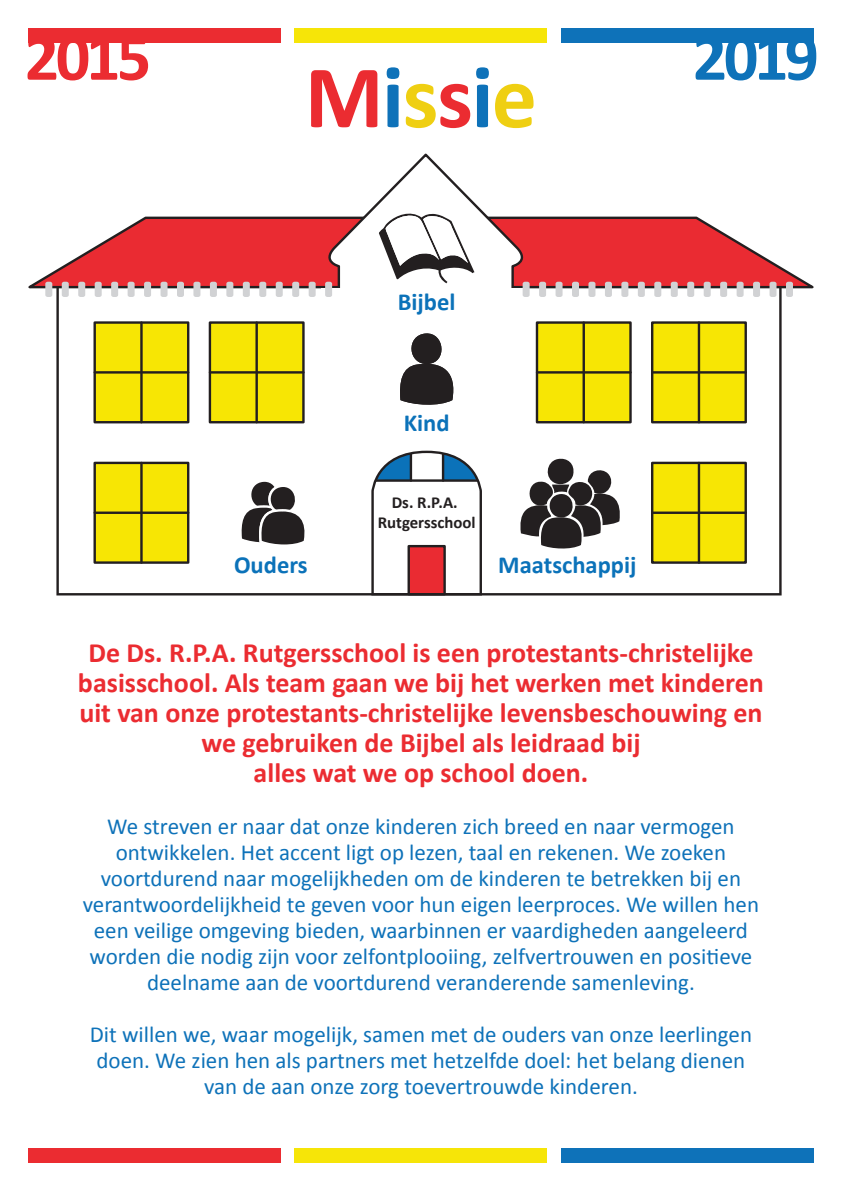
<style>
.page{position:relative;width:842px;height:1191px;background:#fff}
.page>*{position:absolute;margin:0;border:0;box-sizing:border-box;transform-origin:0 0}
.t1{font:700 90px "Calibri";letter-spacing:-.02em;color:#eb2c31}
.t2{font:700 68px "Calibri";color:#eb2c31}
.t3{font:700 68px "Calibri";color:#0e72b9}
.t4{font:700 28px/30px "Calibri";color:#eb2c31;text-align:center}
.t5{font:700 24.6px "Calibri";color:#0b72b9}
.t6{font:23px/26px "Calibri";color:#0e72b9;text-align:center}
.t7{font:700 16.8px/20.2px "Calibri";color:#231f20;text-align:center}
.s1{color:#0e72b9}
.s2{color:#efcf12}
</style>
<div class="page">
<svg style="left:56px;top:309px;width:726px;height:286px"></svg>
<div style="left:95px;top:322px;width:93px;height:100px;background:#f7e604"></div>
<div style="left:93px;top:321px;width:96px;height:102px;border:2px solid #231f20"></div>
<hr style="left:140px;top:322px;width:3px;height:100px;background:#231f20">
<hr style="left:95px;top:371px;width:93px;height:2px;background:#231f20">
<div style="left:210px;top:322px;width:93px;height:100px;background:#f7e604"></div>
<div style="left:209px;top:321px;width:96px;height:102px;border:2px solid #231f20"></div>
<hr style="left:255px;top:322px;width:3px;height:100px;background:#231f20">
<hr style="left:210px;top:371px;width:93px;height:2px;background:#231f20">
<div style="left:537px;top:322px;width:93px;height:100px;background:#f7e604"></div>
<div style="left:536px;top:321px;width:96px;height:102px;border:2px solid #231f20"></div>
<hr style="left:582px;top:322px;width:3px;height:100px;background:#231f20">
<hr style="left:537px;top:371px;width:93px;height:2px;background:#231f20">
<div style="left:652px;top:322px;width:94px;height:100px;background:#f7e604"></div>
<div style="left:651px;top:321px;width:96px;height:102px;border:2px solid #231f20"></div>
<hr style="left:698px;top:322px;width:2px;height:100px;background:#231f20">
<hr style="left:652px;top:371px;width:94px;height:2px;background:#231f20">
<div style="left:95px;top:463px;width:93px;height:99px;background:#f7e604"></div>
<div style="left:93px;top:462px;width:96px;height:102px;border:2px solid #231f20"></div>
<hr style="left:140px;top:463px;width:3px;height:99px;background:#231f20">
<hr style="left:95px;top:511px;width:93px;height:3px;background:#231f20">
<div style="left:652px;top:463px;width:94px;height:99px;background:#f7e604"></div>
<div style="left:651px;top:462px;width:96px;height:102px;border:2px solid #231f20"></div>
<hr style="left:698px;top:463px;width:2px;height:99px;background:#231f20">
<hr style="left:652px;top:511px;width:94px;height:3px;background:#231f20">
<svg style="left:371px;top:450px;width:111px;height:145px"></svg>
<div style="left:321px;top:288px;width:208px;height:23px;background:#fff"></div>
<svg style="left:518px;top:457px;width:104px;height:93px"></svg>
<svg style="left:399px;top:332px;width:58px;height:75px"></svg>
<svg style="left:239px;top:479px;width:69px;height:68px"></svg>
<svg style="left:28px;top:153px;width:786px;height:156px"></svg>
<hr style="left:442px;top:454px;width:2px;height:26px;background:#231f20">
<hr style="left:410px;top:454px;width:2px;height:26px;background:#231f20">
<hr style="left:376px;top:479px;width:101px;height:3px;background:#231f20">
<div style="left:409px;top:546px;width:36px;height:48px;background:#ea2b32"></div>
<div style="left:407px;top:545px;width:39px;height:50px;border:2px solid #231f20"></div>
<div style="left:28px;top:28px;width:253px;height:15px;background:#eb2c31"></div>
<div style="left:28px;top:1148px;width:253px;height:14px;background:#eb2c31"></div>
<div style="left:295px;top:28px;width:252px;height:15px;background:#f6e508"></div>
<div style="left:295px;top:1148px;width:252px;height:14px;background:#f6e508"></div>
<div style="left:561px;top:28px;width:253px;height:15px;background:#0e72b9"></div>
<div style="left:561px;top:1148px;width:253px;height:14px;background:#0e72b9"></div>
<h2 class="t2" style="left:25px;top:14px;width:128px">2015</h2>
<h2 class="t3" style="left:693px;top:14px;width:128px">2019</h2>
<h1 class="t1" style="left:305px;top:40px;width:234px">M<span class="s1">i</span><span class="s2">s</span>s<span class="s1">i</span><span class="s2">e</span></h1>
<p class="t5" style="left:398px;top:286px;width:59px">Bijbel</p>
<p class="t5" style="left:404px;top:407px;width:47px">Kind</p>
<p class="t7" style="left:378px;top:492px;width:99px">Ds. R.P.A.<br>Rutgersschool</p>
<p class="t5" style="left:234px;top:549px;width:75px">Ouders</p>
<p class="t5" style="left:498px;top:549px;width:140px">Maatschappij</p>
<p class="t4" style="left:78px;top:637px;width:687px">De Ds. R.P.A. Rutgersschool is een protestants-christelijke basisschool. Als team gaan we bij het werken met kinderen uit van onze protestants-christelijke levensbeschouwing en we gebruiken de Bijbel als leidraad bij<br>alles wat we op school doen.</p>
<p class="t6" style="left:83px;top:813px;width:678px">We streven er naar dat onze kinderen zich breed en naar vermogen ontwikkelen. Het accent ligt op lezen, taal en rekenen. We zoeken voortdurend naar mogelijkheden om de kinderen te betrekken bij en verantwoordelijkheid te geven voor hun eigen leerproces. We willen hen een veilige omgeving bieden, waarbinnen er vaardigheden aangeleerd worden die nodig zijn voor zelfontplooiing, zelfvertrouwen en positieve deelname aan de voortdurend veranderende samenleving.</p>
<p class="t6" style="left:90px;top:1021px;width:664px">Dit willen we, waar mogelijk, samen met de ouders van onze leerlingen doen. We zien hen als partners met hetzelfde doel: het belang dienen van de aan onze zorg toevertrouwde kinderen.</p>
</div>
